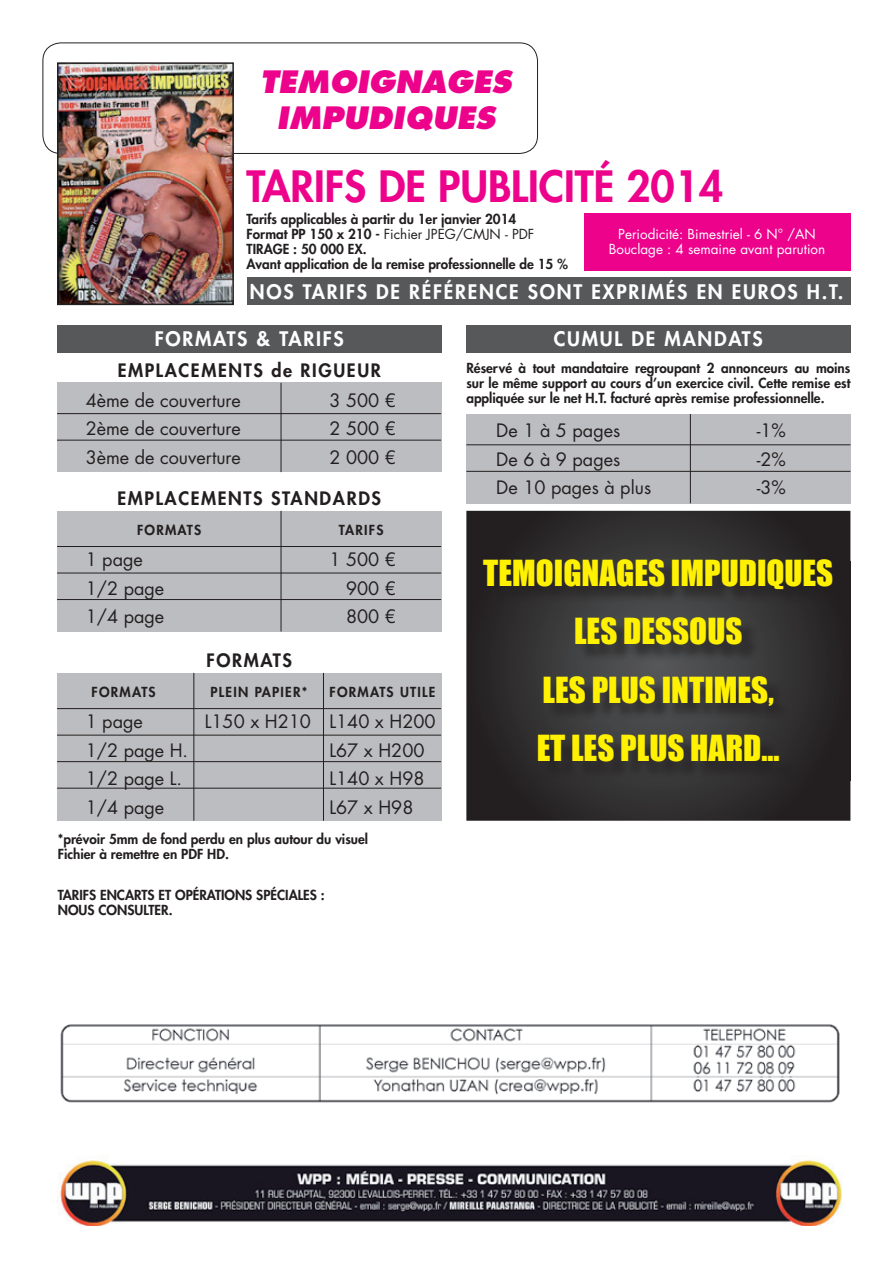
<style>
.page{position:relative;width:893px;height:1263px;background:#fff}
.page>*{position:absolute;margin:0;border:0;box-sizing:border-box;transform-origin:0 0}
.t1{font:800 42px "Futura Std";color:#ed028c}
.t2{font:33px/58.5px "Impact";color:#fff101;text-align:center}
.t3{font:italic 800 30px/36px "Futura Std";color:#ed028c;text-align:center}
.t4{font:800 19.5px "Futura Std";letter-spacing:.09em;color:#fff}
.t5{font:18px/28.5px "Futura Std";color:#231f20}
.t6{font:800 18px "Futura Std";letter-spacing:.09em;color:#231f20}
.t7{font:800 13.5px/15px "Futura Std";color:#231f20}
.t8{font:13.5px/15px "Futura Std";color:#fff;text-align:center}
.t9{font:800 13.5px "Futura Std";letter-spacing:.09em;color:#231f20}
.s1{font-weight:400}
</style>
<div class="page">
<svg style="left:466px;top:511px;width:384px;height:310px;background:#2b2829"></svg>
<img style="left:486px;top:561px;width:365px;height:220px">
<div style="left:43px;top:43px;width:495px;height:111px;border:1px solid #231f20;border-radius:18px"></div>
<img style="left:60px;top:65px;width:171px;height:237px">
<div style="left:57px;top:62px;width:177px;height:243px;border:2px solid #231f20"></div>
<div style="left:584px;top:213px;width:266px;height:58px;background:#ed028c"></div>
<div style="left:247px;top:277px;width:603px;height:28px;background:#57585a"></div>
<div style="left:57px;top:325px;width:384px;height:28px;background:#57585a"></div>
<div style="left:466px;top:325px;width:384px;height:28px;background:#57585a"></div>
<div style="left:57px;top:383px;width:384px;height:89px;background:#bcbdc0"></div>
<div style="left:466px;top:414px;width:384px;height:89px;background:#bcbdc0"></div>
<div style="left:57px;top:511px;width:384px;height:120px;background:#bcbdc0"></div>
<div style="left:57px;top:673px;width:384px;height:148px;background:#bcbdc0"></div>
<hr style="left:57px;top:413px;width:384px;height:1px;background:#231f20">
<hr style="left:466px;top:444px;width:384px;height:1px;background:#231f20">
<hr style="left:57px;top:573px;width:384px;height:1px;background:#231f20">
<hr style="left:57px;top:735px;width:384px;height:1px;background:#231f20">
<hr style="left:57px;top:546px;width:384px;height:1px;background:#231f20">
<hr style="left:57px;top:708px;width:384px;height:1px;background:#231f20">
<hr style="left:57px;top:440px;width:384px;height:1px;background:#231f20">
<hr style="left:466px;top:471px;width:384px;height:1px;background:#231f20">
<hr style="left:57px;top:599px;width:384px;height:1px;background:#231f20">
<hr style="left:57px;top:761px;width:384px;height:1px;background:#231f20">
<hr style="left:57px;top:788px;width:384px;height:1px;background:#231f20">
<hr style="left:281px;top:383px;width:1px;height:89px;background:#231f20">
<hr style="left:690px;top:414px;width:1px;height:89px;background:#231f20">
<hr style="left:281px;top:511px;width:1px;height:120px;background:#231f20">
<hr style="left:193px;top:673px;width:1px;height:148px;background:#231f20">
<hr style="left:323px;top:673px;width:1px;height:148px;background:#231f20">
<img style="left:57px;top:1156px;width:785px;height:69px">
<img style="left:60px;top:1024px;width:780px;height:79px">
<h3 class="t3" style="left:260px;top:64px;width:253px">TEMOIGNAGES<br>IMPUDIQUES</h3>
<h1 class="t1" style="left:247px;top:159px;width:478px">TARIFS DE PUBLICITÉ 2014</h1>
<p class="t7" style="left:247px;top:212px;width:323px">Tarifs applicables à partir du 1er janvier 2014<br>Format PP 150 x 210 - <span class="s1">Fichier JPEG/CMJN - PDF </span>TIRAGE : 50 000 EX.<br>Avant application de la remise professionnelle de 15 %</p>
<p class="t8" style="left:609px;top:226px;width:218px">Periodicité: Bimestriel - 6 N° /AN<br>Bouclage : 4 semaine avant parution</p>
<h3 class="t4" style="left:250px;top:279px;width:595px">NOS TARIFS DE RÉFÉRENCE SONT EXPRIMÉS EN EUROS H.T.</h3>
<h3 class="t4" style="left:155px;top:326px;width:190px">FORMATS &amp; TARIFS</h3>
<h3 class="t6" style="left:118px;top:359px;width:265px">EMPLACEMENTS de RIGUEUR</h3>
<h3 class="t5" style="left:86px;top:386px;width:157px">4ème de couverture</h3>
<h3 class="t5" style="left:329px;top:386px;width:68px">3 500 €</h3>
<h3 class="t5" style="left:86px;top:415px;width:157px">2ème de couverture</h3>
<h3 class="t5" style="left:329px;top:415px;width:68px">2 500 €</h3>
<h3 class="t5" style="left:86px;top:443px;width:157px">3ème de couverture</h3>
<h3 class="t5" style="left:329px;top:443px;width:68px">2 000 €</h3>
<h3 class="t6" style="left:117px;top:487px;width:265px">EMPLACEMENTS STANDARDS</h3>
<p class="t9" style="left:137px;top:521px;width:66px">FORMATS</p>
<p class="t7" style="left:339px;top:522px;width:46px">TARIFS</p>
<h3 class="t5" style="left:86px;top:545px;width:59px">1 page</h3>
<h3 class="t5" style="left:329px;top:545px;width:68px">1 500 €</h3>
<h3 class="t5" style="left:86px;top:574px;width:80px">1/2 page</h3>
<h3 class="t5" style="left:346px;top:574px;width:51px">900 €</h3>
<h3 class="t5" style="left:86px;top:602px;width:80px">1/4 page</h3>
<h3 class="t5" style="left:346px;top:602px;width:51px">800 €</h3>
<p class="t9" style="left:92px;top:683px;width:66px">FORMATS</p>
<h3 class="t6" style="left:207px;top:649px;width:87px">FORMATS</h3>
<p class="t9" style="left:211px;top:683px;width:98px">PLEIN PAPIER*</p>
<p class="t9" style="left:330px;top:683px;width:107px">FORMATS UTILE</p>
<h3 class="t5" style="left:86px;top:707px;width:104px">1 page<br>1/2 page H.<br>1/2 page L.<br>1/4 page</h3>
<h3 class="t5" style="left:329px;top:707px;width:108px">L140 x H200<br>L67 x H200<br>L140 x H98<br>L67 x H98</h3>
<h3 class="t5" style="left:205px;top:707px;width:108px">L150 x H210</h3>
<p class="t7" style="left:58px;top:832px;width:312px">*prévoir 5mm de fond perdu en plus autour du visuel<br>Fichier à remettre en PDF HD.</p>
<p class="t7" style="left:58px;top:888px;width:268px">TARIFS ENCARTS ET OPÉRATIONS SPÉCIALES :<br>NOUS CONSULTER.</p>
<h3 class="t4" style="left:554px;top:326px;width:210px">CUMUL DE MANDATS</h3>
<p class="t7" style="left:466px;top:361px;width:386px;text-align:justify">Réservé à tout mandataire regroupant 2 annonceurs au moins sur le même support au cours d’un exercice civil. Cette remise est appliquée sur le net H.T. facturé après remise professionnelle.</p>
<h3 class="t5" style="left:496px;top:416px;width:126px">De 1 à 5 pages</h3>
<h3 class="t5" style="left:757px;top:416px;width:31px">-1%</h3>
<h3 class="t5" style="left:496px;top:445px;width:126px">De 6 à 9 pages</h3>
<h3 class="t5" style="left:757px;top:445px;width:31px">-2%</h3>
<h3 class="t5" style="left:496px;top:473px;width:156px">De 10 pages à plus</h3>
<h3 class="t5" style="left:757px;top:473px;width:31px">-3%</h3>
<h2 class="t2" style="left:483px;top:543px;width:352px">TEMOIGNAGES IMPUDIQUES<br>LES DESSOUS<br>LES PLUS INTIMES,<br>ET LES PLUS HARD...</h2>
</div>
